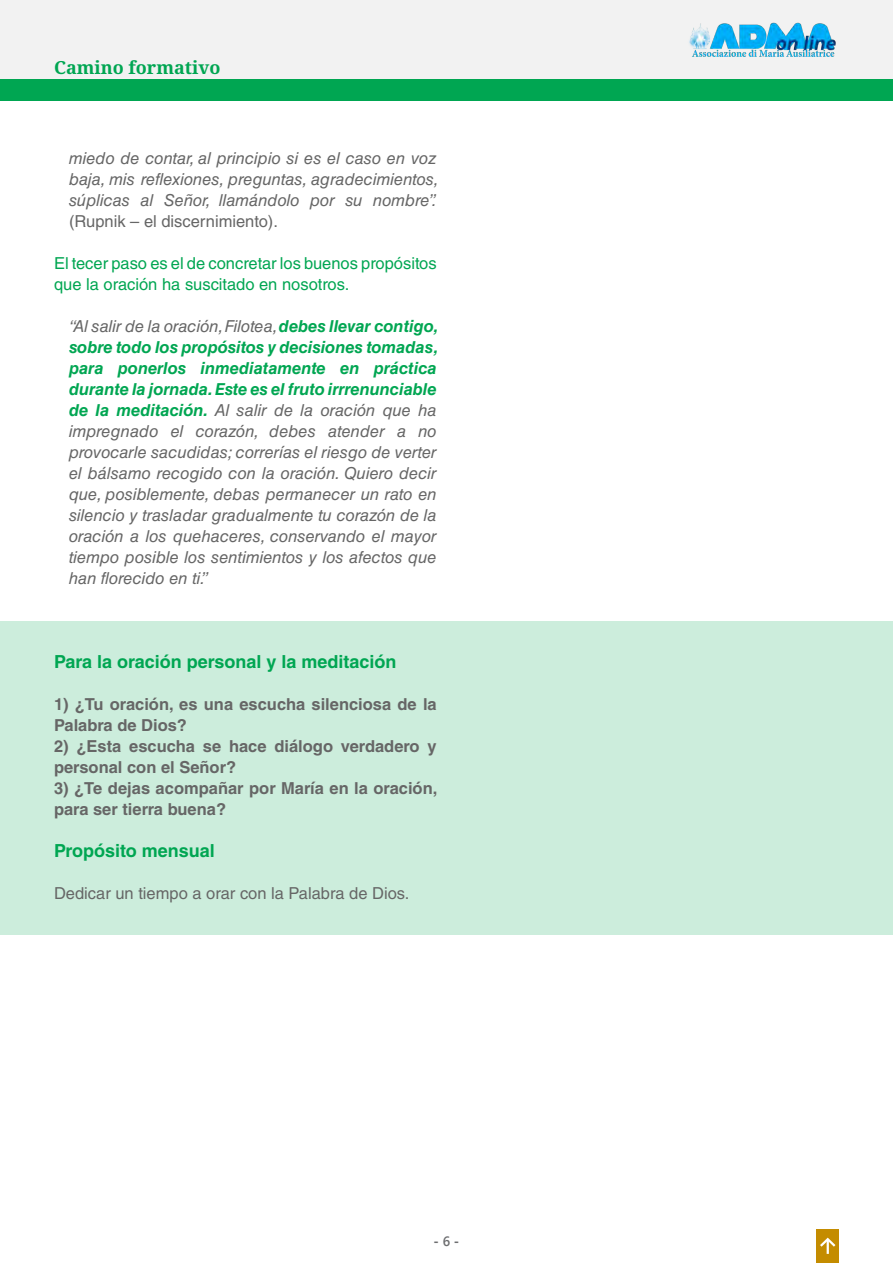
<style>
.page{position:relative;width:893px;height:1263px;background:#fff}
.page>*{position:absolute;margin:0;border:0;box-sizing:border-box;transform-origin:0 0}
.t1{font:700 18px "Helvetica LT Std";color:#00a652}
.t2{font:700 18px "Noto Serif";color:#00a652}
.t3{font:italic 16.5px/21px "Helvetica LT Std";color:#666}
.t4{font:700 16.5px/21px "Helvetica LT Std";color:#666}
.t5{font:16.5px/21px "Helvetica LT Std";color:#00a652}
.t6{font:16.5px "Helvetica LT Std";color:#666}
.t7{font:700 13.5px "Segoe UI";color:#6d6e70}
.s1{font-style:normal}
.s2{font-weight:700;color:#00a652}
.s3{font-weight:600}
</style>
<div class="page">
<div style="left:0;top:0;width:893px;height:80px;background:#f2f2f2"></div>
<img style="left:689px;top:22px;width:147px;height:35px">
<div style="left:816px;top:1229px;width:23px;height:34px;background:#c48c00"></div>
<svg style="left:820px;top:1237px;width:16px;height:17px"></svg>
<div style="left:0;top:80px;width:893px;height:20px;background:#00a652"></div>
<div style="left:0;top:621px;width:893px;height:314px;background:#cceddc"></div>
<p class="t2" style="left:54px;top:54px;width:168px">Camino formativo</p>
<p class="t3" style="left:69px;top:147px;width:371px">miedo de contar, al principio si es el caso en voz baja, mis reflexiones, preguntas, agradecimientos, súplicas al Señor, llamándolo por su nombre”. <span class="s1">(Rupnik – el discernimiento).</span></p>
<p class="t5" style="left:54px;top:252px;width:384px">El tecer paso es el de concretar los buenos propósitos que la oración ha suscitado en nosotros.</p>
<p class="t3" style="left:69px;top:315px;width:371px;text-align:justify">“Al salir de la oración, Filotea, <span class="s2">debes llevar contigo, sobre todo los propósitos y decisiones tomadas, para ponerlos inmediatamente en práctica durante la jornada. Este es el fruto irrrenunciable de la meditación.</span> Al salir de la oración que ha impregnado el corazón, debes atender a no provocarle sacudidas; correrías el riesgo de verter el bálsamo recogido con la oración. Quiero decir que, posiblemente, debas permanecer un rato en silencio y trasladar gradualmente tu corazón de la oración a los quehaceres, conservando el mayor tiempo posible los sentimientos y los afectos que han florecido en ti.”</p>
<p class="t1" style="left:54px;top:650px;width:344px">Para la oración personal y la meditación</p>
<p class="t4" style="left:54px;top:693px;width:384px">1) ¿Tu oración, es una escucha silenciosa de la<br>Palabra de Dios?</p>
<p class="t4" style="left:54px;top:735px;width:384px">2) ¿Esta escucha se hace diálogo verdadero y personal con el Señor?</p>
<p class="t4" style="left:54px;top:777px;width:385px">3) ¿Te dejas acompañar por María en la oración, para ser tierra buena?</p>
<p class="t1" style="left:54px;top:839px;width:162px">Propósito mensual</p>
<p class="t6" style="left:54px;top:883px;width:357px">Dedicar un tiempo a orar con la Palabra de Dios.</p>
<p class="t7" style="left:434px;top:1229px;width:27px">- <span class="s3">6</span> -</p>
</div>
